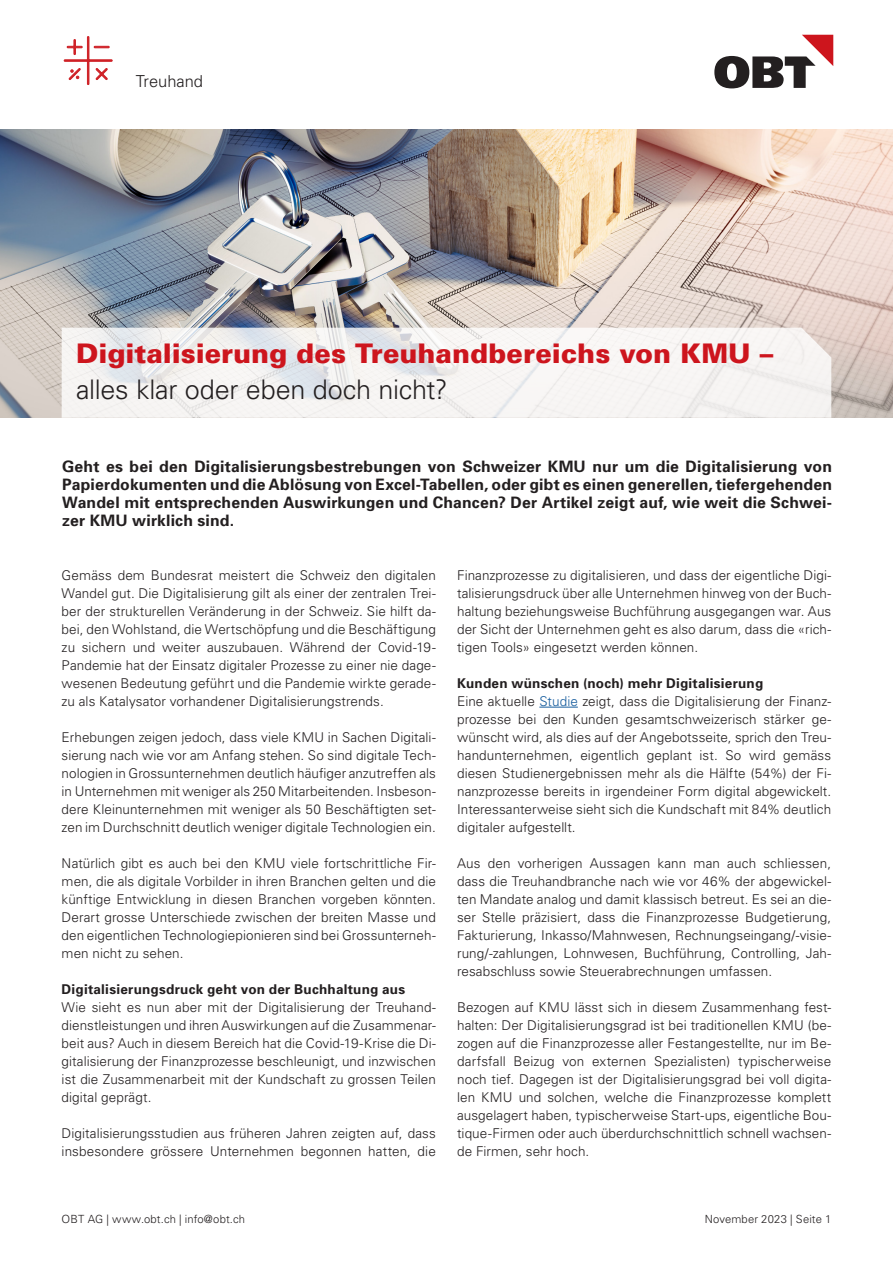
<style>
.page{position:relative;width:893px;height:1263px;background:#fff}
.page>*{position:absolute;margin:0;border:0;box-sizing:border-box;transform-origin:0 0}
.Haupttitel{font:900 27px/36px "Univers";color:#cd151d}
.t1{font:300 16.5px "Univers";color:#231f20}
.Lead{font:700 15.75px/18px "Univers";letter-spacing:.01em;color:#231f20;text-align:justify}
.Lauftext{font:300 13.5px/18px "Univers";letter-spacing:.005em;color:#231f20;text-align:justify}
.Untertitel{font:700 13.5px "Univers";letter-spacing:.02em;color:#231f20}
.t2{font:300 11.25px "Univers";letter-spacing:.015em;color:#231f20}
.s1{font-weight:300;color:#231f20}
.s2{color:#175d9e}
</style>
<div class="page">
<svg style="left:64px;top:36px;width:49px;height:49px"></svg>
<img style="left:0;top:130px;width:893px;height:288px">
<svg style="left:62px;top:328px;width:769px;height:90px;fill:#f6f4f3"></svg>
<svg style="left:714px;top:35px;width:119px;height:53px"></svg>
<hr style="left:539px;top:707px;width:39px;height:1px;background:#175d9e">
<p class="t1" style="left:136px;top:71px;width:69px">Treuhand</p>
<p class="Haupttitel" style="left:76px;top:335px;width:699px">Digitalisierung des Treuhandbereichs von KMU – <span class="s1">alles klar oder eben doch nicht?</span></p>
<p class="Lead" style="left:62px;top:457px;width:771px">Geht es bei den Digitalisierungsbestrebungen von Schweizer KMU nur um die Digitalisierung von Papierdokumenten und die Ablösung von Excel-Tabellen, oder gibt es einen generellen, tiefergehenden Wandel mit entsprechenden Auswirkungen und Chancen? Der Artikel zeigt auf, wie weit die Schwei&shy;zer KMU wirklich sind.</p>
<p class="Lauftext" style="left:62px;top:566px;width:376px">Gemäss dem Bundesrat meistert die Schweiz den digitalen Wandel gut. Die Digitalisierung gilt als einer der zentralen Trei&shy;ber der strukturellen Veränderung in der Schweiz. Sie hilft da&shy;bei, den Wohlstand, die Wertschöpfung und die Beschäftigung zu sichern und weiter auszubauen. Während der Covid-19- Pandemie hat der Einsatz digitaler Prozesse zu einer nie dage&shy;wesenen Bedeutung geführt und die Pandemie wirkte gerade&shy;zu als Katalysator vorhandener Digitalisierungstrends.</p>
<p class="Lauftext" style="left:62px;top:728px;width:376px">Erhebungen zeigen jedoch, dass viele KMU in Sachen Digitali&shy;sierung nach wie vor am Anfang stehen. So sind digitale Tech&shy;nologien in Grossunternehmen deutlich häufiger anzutreffen als in Unternehmen mit weniger als 250 Mitarbeitenden. Insbeson&shy;dere Kleinunternehmen mit weniger als 50 Beschäftigten set&shy;zen im Durchschnitt deutlich weniger digitale Technologien ein.</p>
<p class="Lauftext" style="left:62px;top:854px;width:376px">Natürlich gibt es auch bei den KMU viele fortschrittliche Fir&shy;men, die als digitale Vorbilder in ihren Branchen gelten und die künftige Entwicklung in diesen Branchen vorgeben könnten.<br>Derart grosse Unterschiede zwischen der breiten Masse und den eigentlichen Technologiepionieren sind bei Grossunterneh&shy;men nicht zu sehen.</p>
<p class="Untertitel" style="left:62px;top:981px;width:345px">Digitalisierungsdruck geht von der Buchhaltung aus</p>
<p class="Lauftext" style="left:62px;top:998px;width:376px">Wie sieht es nun aber mit der Digitalisierung der Treuhand&shy;dienstleistungen und ihren Auswirkungen auf die Zusammenar&shy;beit aus? Auch in diesem Bereich hat die Covid-19-Krise die Di&shy;gitalisierung der Finanzprozesse beschleunigt, und inzwischen ist die Zusammenarbeit mit der Kundschaft zu grossen Teilen digital geprägt.</p>
<p class="Lauftext" style="left:62px;top:1124px;width:376px">Digitalisierungsstudien aus früheren Jahren zeigten auf, dass insbesondere grössere Unternehmen begonnen hatten, die</p>
<p class="Lauftext" style="left:457px;top:566px;width:376px">Finanzprozesse zu digitalisieren, und dass der eigentliche Digi&shy;talisierungsdruck über alle Unternehmen hinweg von der Buch&shy;haltung beziehungsweise Buchführung ausgegangen war. Aus der Sicht der Unternehmen geht es also darum, dass die «rich&shy;tigen Tools» eingesetzt werden können.</p>
<p class="Untertitel" style="left:457px;top:675px;width:308px">Kunden wünschen (noch) mehr Digitalisierung</p>
<p class="Lauftext" style="left:457px;top:692px;width:376px">Eine aktuelle <span class="s2">Studie</span> zeigt, dass die Digitalisierung der Finanz&shy;prozesse bei den Kunden gesamtschweizerisch stärker ge&shy;wünscht wird, als dies auf der Angebotsseite, sprich den Treu&shy;handunternehmen, eigentlich geplant ist. So wird gemäss diesen Studienergebnissen mehr als die Hälfte (54%) der Fi&shy;nanzprozesse bereits in irgendeiner Form digital abgewickelt.<br>Interessanterweise sieht sich die Kundschaft mit 84% deutlich digitaler aufgestellt.</p>
<p class="Lauftext" style="left:457px;top:854px;width:376px">Aus den vorherigen Aussagen kann man auch schliessen, dass die Treuhandbranche nach wie vor 46% der abgewickel&shy;ten Mandate analog und damit klassisch betreut. Es sei an die&shy;ser Stelle präzisiert, dass die Finanzprozesse Budgetierung, Fakturierung, Inkasso/Mahnwesen, Rechnungseingang/-visie&shy;rung/-zahlungen, Lohnwesen, Buchführung, Controlling, Jah&shy;resabschluss sowie Steuerabrechnungen umfassen.</p>
<p class="Lauftext" style="left:457px;top:998px;width:376px">Bezogen auf KMU lässt sich in diesem Zusammenhang fest&shy;halten: Der Digitalisierungsgrad ist bei traditionellen KMU (be&shy;zogen auf die Finanzprozesse aller Festangestellte, nur im Be&shy;darfsfall Beizug von externen Spezialisten) typischerweise noch tief. Dagegen ist der Digitalisierungsgrad bei voll digita&shy;len KMU und solchen, welche die Finanzprozesse komplett ausgelagert haben, typischerweise Start-ups, eigentliche Bou&shy;tique-Firmen oder auch überdurchschnittlich schnell wachsen&shy;de Firmen, sehr hoch.</p>
<p class="t2" style="left:62px;top:1212px;width:185px">OBT AG | www.obt.ch | info@obt.ch</p>
<p class="t2" style="left:705px;top:1212px;width:128px">November 2023 | Seite 1</p>
</div>
